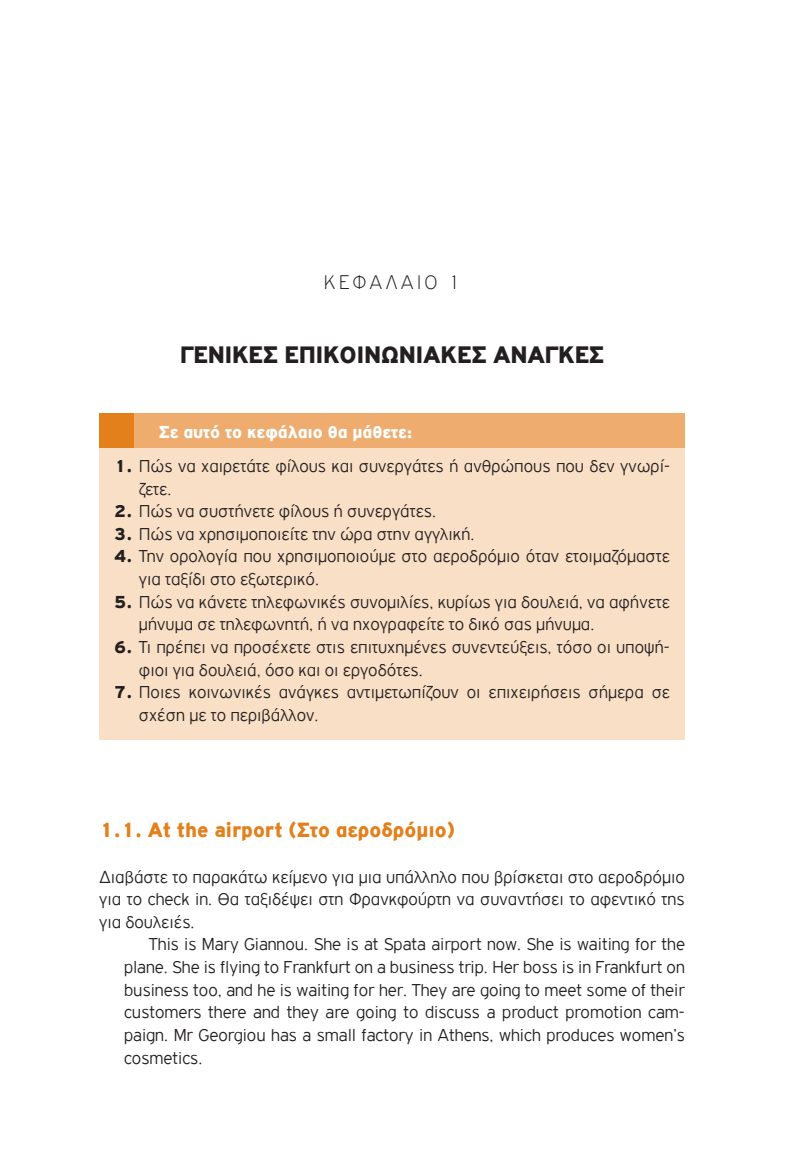
<style>
.page{position:relative;width:809px;height:1166px;background:#fff}
.page>*{position:absolute;margin:0;border:0;box-sizing:border-box;transform-origin:0 0}
.t1{font:900 25.38px "PF Highway Gothic";color:#231f20}
.t2{font:900 21.88px "PF Highway Gothic";color:#e4801c}
.t3{font:100 21px "PF Highway Gothic";color:#231f20}
.t4{font:300 18.38px/22.6px "PF Highway Gothic";color:#231f20}
.t5{font:900 18.38px "PF Highway Gothic";color:#fff}
.s1{font-weight:900}
</style>
<div class="page">
<div style="left:99px;top:413px;width:586px;height:326px;background:#f9dfc6"></div>
<div style="left:99px;top:413px;width:586px;height:35px;background:#eeac6f"></div>
<div style="left:99px;top:413px;width:35px;height:35px;background:#e4801c"></div>
<p class="t3" style="left:324px;top:272px;width:90px">Κεφάλαιο</p>
<p class="t3" style="left:448px;top:272px;width:14px">1</p>
<p class="t1" style="left:180px;top:340px;width:425px">ΓΕΝΙΚΕΣ ΕΠΙΚΟΙΝΩΝΙΑΚΕΣ ΑΝΑΓΚΕΣ</p>
<p class="t5" style="left:159px;top:421px;width:255px">Σε αυτό το κεφάλαιο θα μάθετε:</p>
<p class="t4" style="left:139px;top:455px;width:532px;text-indent:-25px"><span class="s1">1.</span> Πώς να χαιρετάτε φίλους και συνεργάτες ή ανθρώπους που δεν γνωρί&shy;ζετε.</p>
<p class="t4" style="left:114px;top:500px;width:324px"><span class="s1">2.</span> Πώς να συστήνετε φίλους ή συνεργάτες.</p>
<p class="t4" style="left:114px;top:522px;width:362px"><span class="s1">3.</span> Πώς να χρησιμοποιείτε την ώρα στην αγγλική.</p>
<p class="t4" style="left:139px;top:545px;width:532px;text-indent:-25px"><span class="s1">4.</span> Την ορολογία που χρησιμοποιούμε στο αεροδρόμιο όταν ετοιμαζόμαστε για ταξίδι στο εξωτερικό.</p>
<p class="t4" style="left:139px;top:590px;width:532px;text-indent:-25px"><span class="s1">5.</span> Πώς να κάνετε τηλεφωνικές συνομιλίες, κυρίως για δουλειά, να αφήνετε μήνυμα σε τηλεφωνητή, ή να ηχογραφείτε το δικό σας μήνυμα.</p>
<p class="t4" style="left:139px;top:635px;width:532px;text-indent:-25px"><span class="s1">6.</span> Τι πρέπει να προσέχετε στις επιτυχημένες συνεντεύξεις, τόσο οι υποψή&shy;φιοι για δουλειά, όσο και οι εργοδότες.</p>
<p class="t4" style="left:139px;top:681px;width:532px;text-indent:-25px"><span class="s1">7.</span> Ποιες κοινωνικές ανάγκες αντιμετωπίζουν οι επιχειρήσεις σήμερα σε σχέση με το περιβάλλον.</p>
<p class="t2" style="left:99px;top:818px;width:357px">1.1. At the airport (Στο αεροδρόμιο)</p>
<p class="t4" style="left:99px;top:865px;width:587px">Διαβάστε το παρακάτω κείμενο για μια υπάλληλο που βρίσκεται στο αεροδρόμιο</p>
<p class="t4" style="left:99px;top:888px;width:587px">για το check in. Θα ταξιδέψει στη Φρανκφούρτη να συναντήσει το αφεντικό της</p>
<p class="t4" style="left:99px;top:910px;width:97px">για δουλειές.</p>
<p class="t4" style="left:149px;top:933px;width:537px">This is Mary Giannou. She is at Spata airport now. She is waiting for the</p>
<p class="t4" style="left:124px;top:956px;width:562px">plane. She is flying to Frankfurt on a business trip. Her boss is in Frankfurt on</p>
<p class="t4" style="left:124px;top:978px;width:562px">business too, and he is waiting for her. They are going to meet some of their</p>
<p class="t4" style="left:124px;top:1001px;width:562px">customers there and they are going to discuss a product promotion cam-</p>
<p class="t4" style="left:124px;top:1023px;width:562px">paign. Mr Georgiou has a small factory in Athens, which produces women’s</p>
<p class="t4" style="left:124px;top:1046px;width:80px">cosmetics.</p>
</div>
